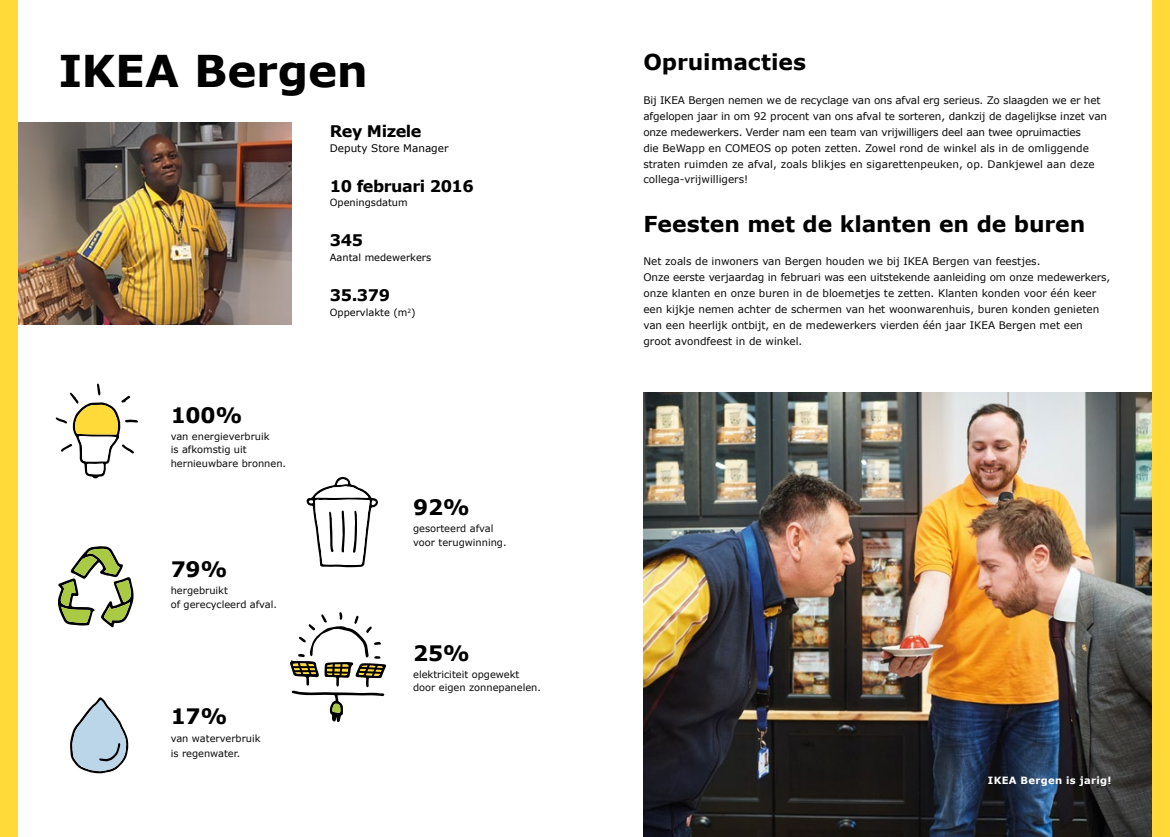
<style>
.page{position:relative;width:1170px;height:837px;background:#fff}
.page>*{position:absolute;margin:0;border:0;box-sizing:border-box;transform-origin:0 0}
.t1{font:700 43.75px "Verdana";letter-spacing:-.005em;color:#000}
.t2{font:700 21.88px "Verdana";letter-spacing:-.005em;color:#000}
.t3{font:700 21.25px "Verdana";letter-spacing:-.01em;color:#000}
.t4{font:700 16px "Verdana";letter-spacing:-.03em;color:#000}
.t5{font:10.5px "Verdana";color:#000}
.t6{font:10.38px/16px "Verdana";color:#0a0a0a}
.t7{font:700 10px "Verdana";letter-spacing:.03em;color:#fff}
.t8{font:9.88px/13.5px "Verdana";color:#0a0a0a}
.t9{font:9.88px "Verdana";color:#000}
</style>
<div class="page">
<img style="left:643px;top:392px;width:509px;height:444px">
<img style="left:18px;top:122px;width:274px;height:202px">
<svg style="left:58px;top:546px;width:75px;height:81px"></svg>
<svg style="left:56px;top:383px;width:82px;height:95px"></svg>
<svg style="left:70px;top:697px;width:58px;height:76px"></svg>
<svg style="left:306px;top:476px;width:72px;height:91px"></svg>
<svg style="left:290px;top:612px;width:96px;height:109px"></svg>
<hr style="left:293px;top:670px;width:23px;height:2px;background:#000">
<div style="left:0;top:0;width:18px;height:836px;background:#ffda39"></div>
<div style="left:1152px;top:0;width:17px;height:836px;background:#ffda39"></div>
<h1 class="t1" style="left:58px;top:42px;width:311px">IKEA Bergen</h1>
<h3 class="t4" style="left:330px;top:120px;width:93px">Rey Mizele</h3>
<p class="t5" style="left:330px;top:141px;width:120px">Deputy Store Manager</p>
<h3 class="t4" style="left:330px;top:175px;width:145px">10 februari 2016</h3>
<p class="t9" style="left:330px;top:196px;width:79px">Openingsdatum</p>
<h3 class="t4" style="left:330px;top:230px;width:35px">345</h3>
<p class="t9" style="left:330px;top:251px;width:103px">Aantal medewerkers</p>
<h3 class="t4" style="left:330px;top:285px;width:62px">35.379</h3>
<p class="t9" style="left:330px;top:306px;width:87px">Oppervlakte (m<sup>2</sup>)</p>
<h3 class="t3" style="left:171px;top:401px;width:73px">100%</h3>
<p class="t8" style="left:171px;top:429px;width:117px">van energieverbruik<br>is afkomstig uit hernieuwbare bronnen.</p>
<h3 class="t3" style="left:171px;top:555px;width:58px">79%</h3>
<p class="t8" style="left:171px;top:583px;width:108px">hergebruikt<br>of gerecycleerd afval.</p>
<h3 class="t3" style="left:171px;top:701px;width:58px">17%</h3>
<p class="t8" style="left:171px;top:730px;width:91px;line-height:14.8px">van waterverbruik is regenwater.</p>
<h3 class="t3" style="left:413px;top:493px;width:58px">92%</h3>
<p class="t8" style="left:413px;top:521px;width:95px">gesorteerd afval voor terugwinning.</p>
<h3 class="t3" style="left:413px;top:639px;width:58px">25%</h3>
<p class="t8" style="left:413px;top:667px;width:129px">elektriciteit opgewekt door eigen zonnepanelen.</p>
<h2 class="t2" style="left:643px;top:48px;width:164px">Opruimacties</h2>
<p class="t6" style="left:643px;top:92px;width:465px">Bij IKEA Bergen nemen we de recyclage van ons afval erg serieus. Zo slaagden we er het afgelopen jaar in om 92 procent van ons afval te sorteren, dankzij de dagelijkse inzet van onze medewerkers. Verder nam een team van vrijwilligers deel aan twee opruimacties<br>die BeWapp en COMEOS op poten zetten. Zowel rond de winkel als in de omliggende straten ruimden ze afval, zoals blikjes en sigarettenpeuken, op. Dankjewel aan deze collega-vrijwilligers!</p>
<h2 class="t2" style="left:643px;top:209px;width:443px">Feesten met de klanten en de buren</h2>
<p class="t6" style="left:643px;top:254px;width:468px">Net zoals de inwoners van Bergen houden we bij IKEA Bergen van feestjes.<br>Onze eerste verjaardag in februari was een uitstekende aanleiding om onze medewerkers, onze klanten en onze buren in de bloemetjes te zetten. Klanten konden voor één keer een kijkje nemen achter de schermen van het woonwarenhuis, buren konden genieten van een heerlijk ontbijt, en de medewerkers vierden één jaar IKEA Bergen met een groot avondfeest in de winkel.</p>
<p class="t7" style="left:987px;top:773px;width:125px">IKEA Bergen is jarig!</p>
</div>
